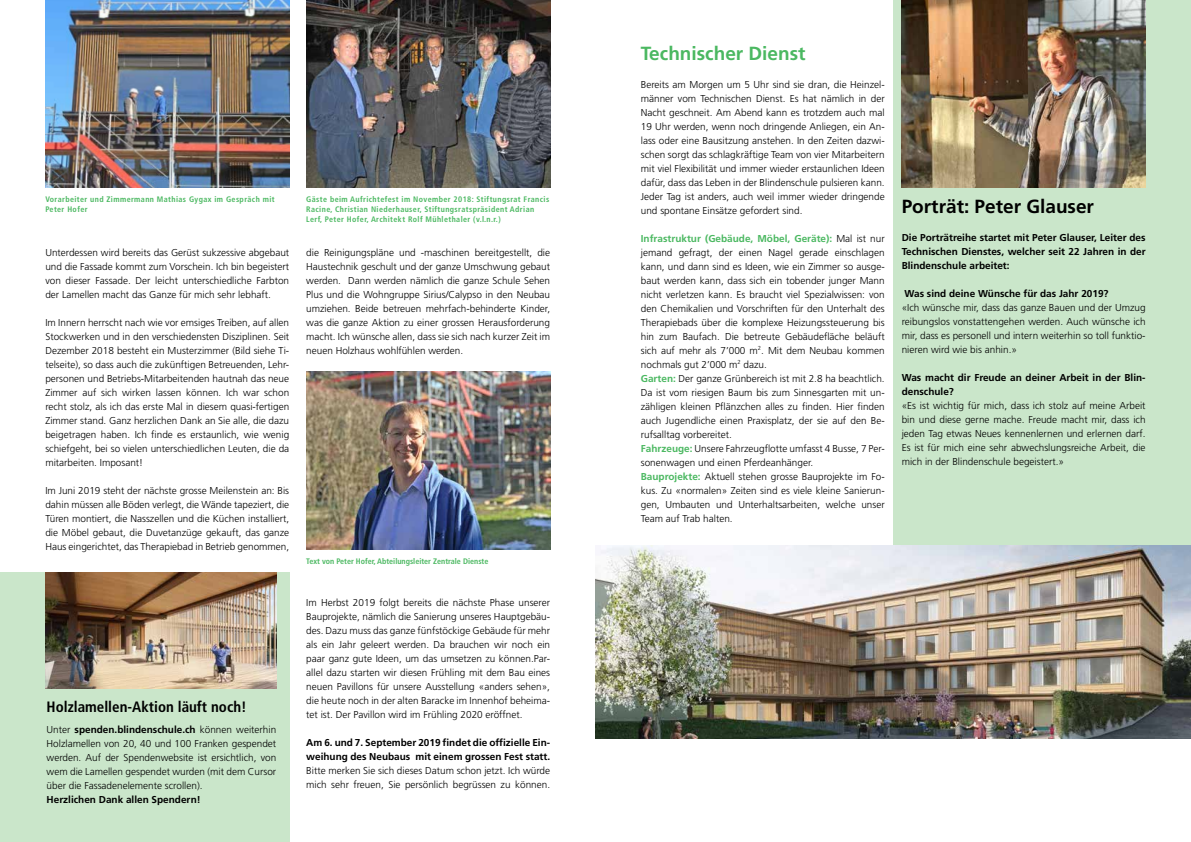
<style>
.page{position:relative;width:1191px;height:842px;background:#fff}
.page>*{position:absolute;margin:0;border:0;box-sizing:border-box;transform-origin:0 0}
.t1{font:700 19px "Frutiger LT Pro";color:#000}
.t2{font:700 19px "Frutiger LT Pro";color:#4bb861}
.t3{font:700 condensed 15px "Frutiger LT Pro";color:#000}
.t4{font:300 10px/14px "Frutiger LT Pro";color:#000;text-align:justify}
.t5{font:700 10px/14px "Frutiger LT Pro";color:#000}
.t6{font:700 condensed 8px/10px "Frutiger LT Pro";letter-spacing:.05em;color:#4bb861}
.t7{font:700 condensed 8px "Frutiger LT Pro";color:#4bb861}
.s1{font-weight:700}
.s2{font-weight:700;color:#4bb861}
</style>
<div class="page">
<div style="left:0;top:573px;width:289px;height:269px;background:#cae6ca"></div>
<img style="left:45px;top:573px;width:231px;height:116px">
<div style="left:893px;top:0;width:298px;height:545px;background:#cae6ca"></div>
<img style="left:901px;top:0;width:244px;height:187px">
<img style="left:595px;top:545px;width:596px;height:194px">
<img style="left:306px;top:372px;width:244px;height:178px">
<img style="left:45px;top:0;width:244px;height:187px">
<img style="left:306px;top:0;width:244px;height:187px">
<p class="t6" style="left:45px;top:194px;width:231px">Vorarbeiter und Zimmermann Mathias Gygax im Gespräch mit<br>Peter Hofer</p>
<p class="t4" style="left:45px;top:245px;width:245px">Unterdessen wird bereits das Gerüst sukzessive abgebaut und die Fassade kommt zum Vorschein. Ich bin begeistert von dieser Fassade. Der leicht unterschiedliche Farbton der Lamellen macht das Ganze für mich sehr lebhaft.</p>
<p class="t4" style="left:45px;top:315px;width:245px">Im Innern herrscht nach wie vor emsiges Treiben, auf allen Stockwerken und in den verschiedensten Disziplinen. Seit Dezember 2018 besteht ein Musterzimmer (Bild siehe Ti&shy;telseite), so dass auch die zukünftigen Betreuenden, Lehr&shy;personen und Betriebs-Mitarbeitenden hautnah das neue Zimmer auf sich wirken lassen können. Ich war schon recht stolz, als ich das erste Mal in diesem quasi-fertigen Zimmer stand. Ganz herzlichen Dank an Sie alle, die dazu beigetragen haben. Ich finde es erstaunlich, wie wenig schiefgeht, bei so vielen unterschiedlichen Leuten, die da mitarbeiten. Imposant!</p>
<p class="t4" style="left:45px;top:483px;width:245px">Im Juni 2019 steht der nächste grosse Meilenstein an: Bis dahin müssen alle Böden verlegt, die Wände tapeziert, die Türen montiert, die Nasszellen und die Küchen installiert, die Möbel gebaut, die Duvetanzüge gekauft, das ganze Haus eingerichtet, das Therapiebad in Betrieb genommen,</p>
<h2 class="t3" style="left:47px;top:697px;width:202px">Holzlamellen-Aktion läuft noch!</h2>
<p class="t4" style="left:47px;top:722px;width:231px">Unter <span class="s1">spenden.blindenschule.ch</span> können weiterhin Holzlamellen von 20, 40 und 100 Franken gespendet werden. Auf der Spendenwebsite ist ersichtlich, von wem die Lamellen gespendet wurden (mit dem Cursor über die Fassadenelemente scrollen).</p>
<p class="t5" style="left:47px;top:792px;width:156px">Herzlichen Dank allen Spendern!</p>
<p class="t6" style="left:306px;top:194px;width:245px">Gäste beim Aufrichtefest im November 2018: Stiftungsrat Francis<br>Racine, Christian Niederhauser, Stiftungsratspräsident Adrian<br>Lerf, Peter Hofer, Architekt Rolf Mühlethaler (v.l.n.r.)</p>
<p class="t4" style="left:306px;top:245px;width:245px">die Reinigungspläne und -maschinen bereitgestellt, die Haustechnik geschult und der ganze Umschwung gebaut werden. Dann werden nämlich die ganze Schule Sehen Plus und die Wohngruppe Sirius/Calypso in den Neubau umziehen. Beide betreuen mehrfach-behinderte Kinder, was die ganze Aktion zu einer grossen Herausforderung macht. Ich wünsche allen, dass sie sich nach kurzer Zeit im neuen Holzhaus wohlfühlen werden.</p>
<p class="t7" style="left:306px;top:556px;width:184px">Text von Peter Hofer, Abteilungsleiter Zentrale Dienste</p>
<p class="t4" style="left:306px;top:595px;width:245px">Im Herbst 2019 folgt bereits die nächste Phase unserer Bauprojekte, nämlich die Sanierung unseres Hauptgebäu&shy;des. Dazu muss das ganze fünfstöckige Gebäude für mehr als ein Jahr geleert werden. Da brauchen wir noch ein paar ganz gute Ideen, um das umsetzen zu können.Par&shy;allel dazu starten wir diesen Frühling mit dem Bau eines neuen Pavillons für unsere Ausstellung «anders sehen», die heute noch in der alten Baracke im Innenhof beheima&shy;tet ist. Der Pavillon wird im Frühling 2020 eröffnet.</p>
<p class="t5" style="left:306px;top:735px;width:245px">Am 6. und 7. September 2019 findet die offizielle Ein&shy;weihung des Neubaus mit einem grossen Fest statt.</p>
<p class="t4" style="left:306px;top:763px;width:245px">Bitte merken Sie sich dieses Datum schon jetzt. Ich würde mich sehr freuen, Sie persönlich begrüssen zu können.</p>
<h1 class="t2" style="left:641px;top:42px;width:166px">Technischer Dienst</h1>
<p class="t4" style="left:641px;top:77px;width:245px">Bereits am Morgen um 5 Uhr sind sie dran, die Heinzel&shy;männer vom Technischen Dienst. Es hat nämlich in der Nacht geschneit. Am Abend kann es trotzdem auch mal 19 Uhr werden, wenn noch dringende Anliegen, ein An&shy;lass oder eine Bausitzung anstehen. In den Zeiten dazwi&shy;schen sorgt das schlagkräftige Team von vier Mitarbeitern mit viel Flexibilität und immer wieder erstaunlichen Ideen dafür, dass das Leben in der Blindenschule pulsieren kann.<br>Jeder Tag ist anders, auch weil immer wieder dringende und spontane Einsätze gefordert sind.</p>
<p class="t4" style="left:641px;top:231px;width:245px;text-align:left"><span class="s2">Infrastruktur (Gebäude, Möbel, Geräte):</span> Mal ist nur jemand gefragt, der einen Nagel gerade einschlagen kann, und dann sind es Ideen, wie ein Zimmer so ausge&shy;baut werden kann, dass sich ein tobender junger Mann nicht verletzen kann. Es braucht viel Spezialwissen: von den Chemikalien und Vorschriften für den Unterhalt des Therapiebads über die komplexe Heizungssteuerung bis hin zum Baufach. Die betreute Gebäudefläche beläuft sich auf mehr als 7’000 m<sup>2</sup>. Mit dem Neubau kommen nochmals gut 2’000 m<sup>2</sup> dazu.<br><span class="s2">Garten:</span> Der ganze Grünbereich ist mit 2.8 ha beachtlich.<br>Da ist vom riesigen Baum bis zum Sinnesgarten mit un&shy;zähligen kleinen Pflänzchen alles zu finden. Hier finden auch Jugendliche einen Praxisplatz, der sie auf den Be&shy;rufsalltag vorbereitet.<br><span class="s2">Fahrzeuge:</span> Unsere Fahrzeugflotte umfasst 4 Busse, 7 Per&shy;sonenwagen und einen Pferdeanhänger.<br><span class="s2">Bauprojekte:</span> Aktuell stehen grosse Bauprojekte im Fo&shy;kus. Zu «normalen» Zeiten sind es viele kleine Sanierun&shy;gen, Umbauten und Unterhaltsarbeiten, welche unser Team auf Trab halten.</p>
<h1 class="t1" style="left:901px;top:196px;width:194px">Porträt: Peter Glauser</h1>
<p class="t5" style="left:901px;top:231px;width:245px;text-align:justify">Die Porträtreihe startet mit Peter Glauser, Leiter des Technischen Dienstes, welcher seit 22 Jahren in der Blindenschule arbeitet:</p>
<p class="t5" style="left:904px;top:287px;width:205px">Was sind deine Wünsche für das Jahr 2019?</p>
<p class="t4" style="left:901px;top:301px;width:245px">«Ich wünsche mir, dass das ganze Bauen und der Umzug reibungslos vonstattengehen werden. Auch wünsche ich mir, dass es personell und intern weiterhin so toll funktio&shy;nieren wird wie bis anhin.»</p>
<p class="t5" style="left:901px;top:371px;width:245px">Was macht dir Freude an deiner Arbeit in der Blin&shy;denschule?</p>
<p class="t4" style="left:901px;top:399px;width:245px">«Es ist wichtig für mich, dass ich stolz auf meine Arbeit bin und diese gerne mache. Freude macht mir, dass ich jeden Tag etwas Neues kennenlernen und erlernen darf.<br>Es ist für mich eine sehr abwechslungsreiche Arbeit, die mich in der Blindenschule begeistert.»</p>
</div>
